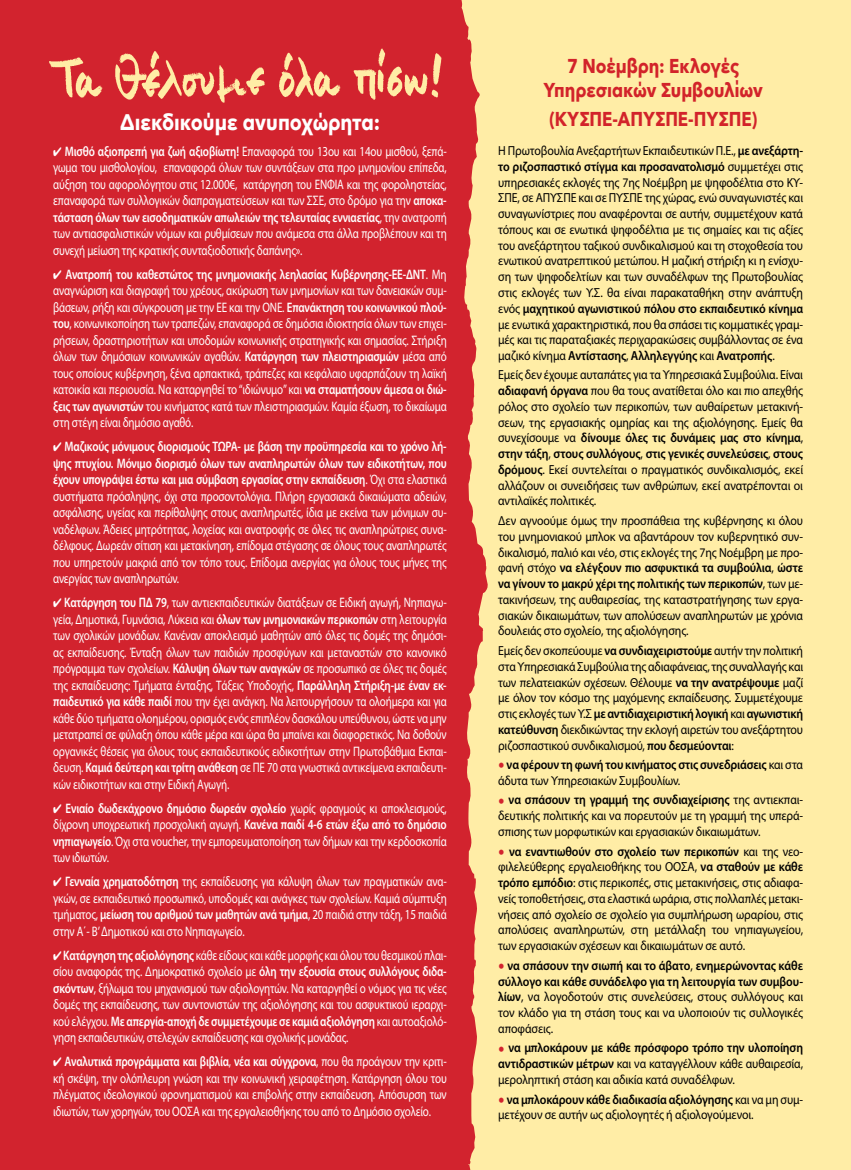
<style>
.page{position:relative;width:851px;height:1170px;background:#fff}
.page>*{position:absolute;margin:0;border:0;box-sizing:border-box;transform-origin:0 0}
.t1{font:700 22.5px "Avenir Next";letter-spacing:-.005em;color:#fff;scale:.85 1}
.t2{font:700 20px/24px "Avenir Next";letter-spacing:-.01em;color:#d2232a;text-align:center;scale:.85 1}
.t3{font:700 20px "Avenir Next";letter-spacing:.01em;color:#d2232a;scale:.85 1}
.t4{font:13.75px/16.5px "Myriad Pro";letter-spacing:-.015em;color:#fff;text-align:justify;scale:.8 1}
.t5{font:13.12px/15.8px "Myriad Pro";letter-spacing:-.01em;color:#000;text-align:justify;scale:.9 1}
.t6{font:600 13.12px/15.8px "Myriad Pro";letter-spacing:-.01em;color:#000;scale:.9 1}
.s1{font-weight:600}
.s2{font-weight:400}
</style>
<div class="page">
<div style="left:0;top:0;width:850px;height:1169px;background:#ffeda6"></div>
<div style="left:1px;top:0;width:453px;height:1169px;background:#d2232e"></div>
<svg style="left:454px;top:0;width:34px;height:1169px;fill:#d2232e"></svg>
<img style="left:49px;top:48px;width:393px;height:55px">
<h1 class="t1" style="left:120px;top:103px;width:307px">Διεκδικούμε ανυποχώρητα:</h1>
<p class="t4" style="left:53px;top:142px;width:493px">✔ <span class="s1">Μισθό αξιοπρεπή για ζωή αξιοβίωτη!</span> Επαναφορά του 13ου και 14ου μισθού, ξεπά&shy;γωμα του μισθολογίου, επαναφορά όλων των συντάξεων στα προ μνημονίου επίπεδα, αύξηση του αφορολόγητου στις 12.000€, κατάργηση του ΕΝΦΙΑ και της φοροληστείας, επαναφορά των συλλογικών διαπραγματεύσεων και των ΣΣΕ, στο δρόμο για την <span class="s1">αποκα&shy;τάσταση όλων των εισοδηματικών απωλειών της τελευταίας εννιαετίας</span>, την ανατροπή των αντιασφαλιστικών νόμων και ρυθμίσεων που ανάμεσα στα άλλα προβλέπουν και τη συνεχή μείωση της κρατικής συνταξιοδοτικής δαπάνης».</p>
<p class="t4" style="left:53px;top:265px;width:493px">✔ <span class="s1">Ανατροπή του καθεστώτος της μνημονιακής λεηλασίας Κυβέρνησης-ΕΕ-ΔΝΤ</span>. Μη αναγνώριση και διαγραφή του χρέους, ακύρωση των μνημονίων και των δανειακών συμ&shy;βάσεων, ρήξη και σύγκρουση με την ΕΕ και την ΟΝΕ. <span class="s1">Επανάκτηση του κοινωνικού πλού&shy;του</span>, κοινωνικοποίηση των τραπεζών, επαναφορά σε δημόσια ιδιοκτησία όλων των επιχει&shy;ρήσεων, δραστηριοτήτων και υποδομών κοινωνικής στρατηγικής και σημασίας. Στήριξη όλων των δημόσιων κοινωνικών αγαθών. <span class="s1">Κατάργηση των πλειστηριασμών</span> μέσα από τους οποίους κυβέρνηση, ξένα αρπακτικά, τράπεζες και κεφάλαιο υφαρπάζουν τη λαϊκή κατοικία και περιουσία. Να καταργηθεί το “ιδιώνυμο” και <span class="s1">να σταματήσουν άμεσα οι διώ&shy;ξεις των αγωνιστών</span> του κινήματος κατά των πλειστηριασμών. Καμία έξωση, το δικαίωμα στη στέγη είναι δημόσιο αγαθό.</p>
<p class="t4" style="left:53px;top:438px;width:493px">✔ <span class="s1">Μαζικούς μόνιμους διορισμούς ΤΩΡΑ- με βάση την προϋπηρεσία και το χρόνο λή&shy;ψης πτυχίου. Μόνιμο διορισμό όλων των αναπληρωτών όλων των ειδικοτήτων, που έχουν υπογράψει έστω και μια σύμβαση εργασίας στην εκπαίδευση</span>. Όχι στα ελαστικά συστήματα πρόσληψης, όχι στα προσοντολόγια. Πλήρη εργασιακά δικαιώματα αδειών, ασφάλισης, υγείας και περίθαλψης στους αναπληρωτές, ίδια με εκείνα των μόνιμων συ&shy;ναδέλφων. Άδειες μητρότητας, λοχείας και ανατροφής σε όλες τις αναπληρώτριες συνα&shy;δέλφους. Δωρεάν σίτιση και μετακίνηση, επίδομα στέγασης σε όλους τους αναπληρωτές που υπηρετούν μακριά από τον τόπο τους. Επίδομα ανεργίας για όλους τους μήνες της ανεργίας των αναπληρωτών.</p>
<p class="t4" style="left:53px;top:594px;width:493px">✔ <span class="s1">Κατάργηση του ΠΔ 79</span>, των αντιεκπαιδευτικών διατάξεων σε Ειδική αγωγή, Νηπιαγω&shy;γεία, Δημοτικά, Γυμνάσια, Λύκεια και <span class="s1">όλων των μνημονιακών περικοπών</span> στη λειτουργία των σχολικών μονάδων. Κανέναν αποκλεισμό μαθητών από όλες τις δομές της δημόσι&shy;ας εκπαίδευσης. Ένταξη όλων των παιδιών προσφύγων και μεταναστών στο κανονικό πρόγραμμα των σχολείων. <span class="s1">Κάλυψη όλων των αναγκών</span> σε προσωπικό σε όλες τις δομές της εκπαίδευσης: Τμήματα ένταξης, Τάξεις Υποδοχής, <span class="s1">Παράλληλη Στήριξη-με έναν εκ&shy;παιδευτικό για κάθε παιδί</span> που την έχει ανάγκη. Να λειτουργήσουν τα ολοήμερα και για κάθε δύο τμήματα ολοημέρου, ορισμός ενός επιπλέον δασκάλου υπεύθυνου, ώστε να μην μετατραπεί σε φύλαξη όπου κάθε μέρα και ώρα θα μπαίνει και διαφορετικός. Να δοθούν οργανικές θέσεις για όλους τους εκπαιδευτικούς ειδικοτήτων στην Πρωτοβάθμια Εκπαι&shy;δευση. <span class="s1">Καμιά δεύτερη και τρίτη ανάθεση</span> σε ΠΕ 70 στα γνωστικά αντικείμενα εκπαιδευτι&shy;κών ειδικοτήτων και στην Ειδική Αγωγή.</p>
<p class="t4" style="left:53px;top:799px;width:493px">✔ <span class="s1">Ενιαίο δωδεκάχρονο δημόσιο δωρεάν σχολείο</span> χωρίς φραγμούς κι αποκλεισμούς, δίχρονη υποχρεωτική προσχολική αγωγή. <span class="s1">Κανένα παιδί 4-6 ετών έξω από το δημόσιο νηπιαγωγείο</span>. Όχι στα voucher, την εμπορευματοποίηση των δήμων και την κερδοσκοπία των ιδιωτών.</p>
<p class="t4" style="left:53px;top:873px;width:493px">✔ <span class="s1">Γενναία χρηματοδότηση</span> της εκπαίδευσης για κάλυψη όλων των πραγματικών ανα&shy;γκών, σε εκπαιδευτικό προσωπικό, υποδομές και ανάγκες των σχολείων. Καμιά σύμπτυξη τμήματος, <span class="s1">μείωση του αριθμού των μαθητών ανά τμήμα</span>, 20 παιδιά στην τάξη, 15 παιδιά στην Α΄- Β’ Δημοτικού και στο Νηπιαγωγείο.</p>
<p class="t4" style="left:53px;top:946px;width:493px">✔ <span class="s1">Κατάργηση της αξιολόγησης</span> κάθε είδους και κάθε μορφής και όλου του θεσμικού πλαι&shy;σίου αναφοράς της. Δημοκρατικό σχολείο με <span class="s1">όλη την εξουσία στους συλλόγους διδα&shy;σκόντων</span>, ξήλωμα του μηχανισμού των αξιολογητών. Να καταργηθεί ο νόμος για τις νέες δομές της εκπαίδευσης, των συντονιστών της αξιολόγησης και του ασφυκτικού ιεραρχι&shy;κού ελέγχου. <span class="s1">Με απεργία-αποχή δε συμμετέχουμε σε καμιά αξιολόγηση</span> και αυτοαξιολό&shy;γηση εκπαιδευτικών, στελεχών εκπαίδευσης και σχολικής μονάδας.</p>
<p class="t4" style="left:53px;top:1053px;width:493px">✔ <span class="s1">Αναλυτικά προγράμματα και βιβλία</span>, <span class="s1">νέα και σύγχρονα</span>, που θα προάγουν την κριτι&shy;κή σκέψη, την ολόπλευρη γνώση και την κοινωνική χειραφέτηση. Κατάργηση όλου του πλέγματος ιδεολογικού φρονηματισμού και επιβολής στην εκπαίδευση. Απόσυρση των ιδιωτών, των χορηγών, του ΟΟΣΑ και της εργαλειοθήκης του από το Δημόσιο σχολείο.</p>
<h2 class="t2" style="left:543px;top:54px;width:259px">7 Νοέμβρη: Εκλογές<br>Υπηρεσιακών Συμβουλίων</h2>
<h2 class="t3" style="left:549px;top:102px;width:246px">(ΚΥΣΠΕ-ΑΠΥΣΠΕ-ΠΥΣΠΕ)</h2>
<p class="t5" style="left:498px;top:143px;width:340px">Η Πρωτοβουλία Ανεξαρτήτων Εκπαιδευτικών Π.Ε., <span class="s1">με ανεξάρτη&shy;το ριζοσπαστικό στίγμα και προσανατολισμό</span> συμμετέχει στις υπηρεσιακές εκλογές της 7ης Νοέμβρη με ψηφοδέλτια στο ΚΥ-ΣΠΕ, σε ΑΠΥΣΠΕ και σε ΠΥΣΠΕ της χώρας, ενώ συναγωνιστές και συναγωνίστριες που αναφέρονται σε αυτήν, συμμετέχουν κατά τόπους και σε ενωτικά ψηφοδέλτια με τις σημαίες και τις αξίες του ανεξάρτητου ταξικού συνδικαλισμού και τη στοχοθεσία του ενωτικού ανατρεπτικού μετώπου. Η μαζική στήριξη κι η ενίσχυ&shy;ση των ψηφοδελτίων και των συναδέλφων της Πρωτοβουλίας στις εκλογές των Υ.Σ. θα είναι παρακαταθήκη στην ανάπτυξη ενός <span class="s1">μαχητικού αγωνιστικού πόλου στο εκπαιδευτικό κίνημα </span>με ενωτικά χαρακτηριστικά, που θα σπάσει τις κομματικές γραμ&shy;μές και τις παραταξιακές περιχαρακώσεις συμβάλλοντας σε ένα μαζικό κίνημα <span class="s1">Αντίστασης</span>, <span class="s1">Αλληλεγγύης</span> και <span class="s1">Ανατροπής</span>.</p>
<p class="t5" style="left:498px;top:367px;width:340px">Εμείς δεν έχουμε αυταπάτες για τα Υπηρεσιακά Συμβούλια. Είναι <span class="s1">αδιαφανή όργανα</span> που θα τους ανατίθεται όλο και πιο απεχθής ρόλος στο σχολείο των περικοπών, των αυθαίρετων μετακινή&shy;σεων, της εργασιακής ομηρίας και της αξιολόγησης. Εμείς θα συνεχίσουμε να <span class="s1">δίνουμε όλες τις δυνάμεις μας στο κίνημα</span>, <span class="s1">στην τάξη</span>, <span class="s1">στους συλλόγους</span>, <span class="s1">στις γενικές συνελεύσεις</span>, <span class="s1">στους δρόμους</span>. Εκεί συντελείται ο πραγματικός συνδικαλισμός, εκεί αλλάζουν οι συνειδήσεις των ανθρώπων, εκεί ανατρέπονται οι αντιλαϊκές πολιτικές.</p>
<p class="t5" style="left:498px;top:512px;width:340px">Δεν αγνοούμε όμως την προσπάθεια της κυβέρνησης κι όλου του μνημονιακού μπλοκ να αβαντάρουν τον κυβερνητικό συν&shy;δικαλισμό, παλιό και νέο, στις εκλογές της 7ης Νοέμβρη με προ&shy;φανή στόχο <span class="s1">να ελέγξουν πιο ασφυκτικά τα συμβούλια</span>, <span class="s1">ώστε να γίνουν το μακρύ χέρι της πολιτικής των περικοπών</span>, των με&shy;τακινήσεων, της αυθαιρεσίας, της καταστρατήγησης των εργα&shy;σιακών δικαιωμάτων, των απολύσεων αναπληρωτών με χρόνια δουλειάς στο σχολείο, της αξιολόγησης.</p>
<p class="t5" style="left:498px;top:642px;width:340px">Εμείς δεν σκοπεύουμε <span class="s1">να συνδιαχειριστούμε</span> αυτήν την πολιτική στα Υπηρεσιακά Συμβούλια της αδιαφάνειας, της συναλλαγής και των πελατειακών σχέσεων. Θέλουμε <span class="s1">να την ανατρέψουμε</span> μαζί με όλον τον κόσμο της μαχόμενης εκπαίδευσης. Συμμετέχουμε στις εκλογές των Υ.Σ <span class="s1">με αντιδιαχειριστική λογική</span> και <span class="s1">αγωνιστική κατεύθυνση</span> διεκδικώντας την εκλογή αιρετών του ανεξάρτητου ριζοσπαστικού συνδικαλισμού, <span class="s1">που δεσμεύονται</span>:</p>
<p class="t6" style="left:498px;top:756px;width:340px;text-indent:8px">να φέρουν τη φωνή του κινήματος στις συνεδριάσεις <span class="s2">και στα άδυτα των Υπηρεσιακών Συμβουλίων.</span></p>
<p class="t5" style="left:498px;top:791px;width:340px;text-indent:10px"><span class="s1">να σπάσουν τη γραμμή της συνδιαχείρισης</span> της αντιεκπαι&shy;δευτικής πολιτικής και να πορευτούν με τη γραμμή της υπερά&shy;σπισης των μορφωτικών και εργασιακών δικαιωμάτων.</p>
<p class="t5" style="left:498px;top:843px;width:340px;text-indent:11px"><span class="s1">να εναντιωθούν στο σχολείο των περικοπών</span> και της νεο&shy;φιλελεύθερης εργαλειοθήκης του ΟΟΣΑ, <span class="s1">να σταθούν με κάθε τρόπο εμπόδιο</span>: στις περικοπές, στις μετακινήσεις, στις αδιαφα&shy;νείς τοποθετήσεις, στα ελαστικά ωράρια, στις πολλαπλές μετακι&shy;νήσεις από σχολείο σε σχολείο για συμπλήρωση ωραρίου, στις απολύσεις αναπληρωτών, στη μετάλλαξη του νηπιαγωγείου, των εργασιακών σχέσεων και δικαιωμάτων σε αυτό.</p>
<p class="t5" style="left:498px;top:957px;width:340px;text-indent:9px"><span class="s1">να σπάσουν την σιωπή και το άβατο</span>, <span class="s1">ενημερώνοντας κάθε σύλλογο και κάθε συνάδελφο για τη λειτουργία των συμβου&shy;λίων</span>, να λογοδοτούν στις συνελεύσεις, στους συλλόγους και τον κλάδο για τη στάση τους και να υλοποιούν τις συλλογικές αποφάσεις.</p>
<p class="t5" style="left:498px;top:1039px;width:340px;text-indent:10px"><span class="s1">να μπλοκάρουν με κάθε πρόσφορο τρόπο την υλοποίηση αντιδραστικών μέτρων</span> και να καταγγέλλουν κάθε αυθαιρεσία, μεροληπτική στάση και αδικία κατά συναδέλφων.</p>
<p class="t5" style="left:498px;top:1090px;width:340px;text-indent:9px"><span class="s1">να μπλοκάρουν κάθε διαδικασία αξιολόγησης</span> και να μη συμ&shy;μετέχουν σε αυτήν ως αξιολογητές ή αξιολογούμενοι.</p>
</div>
